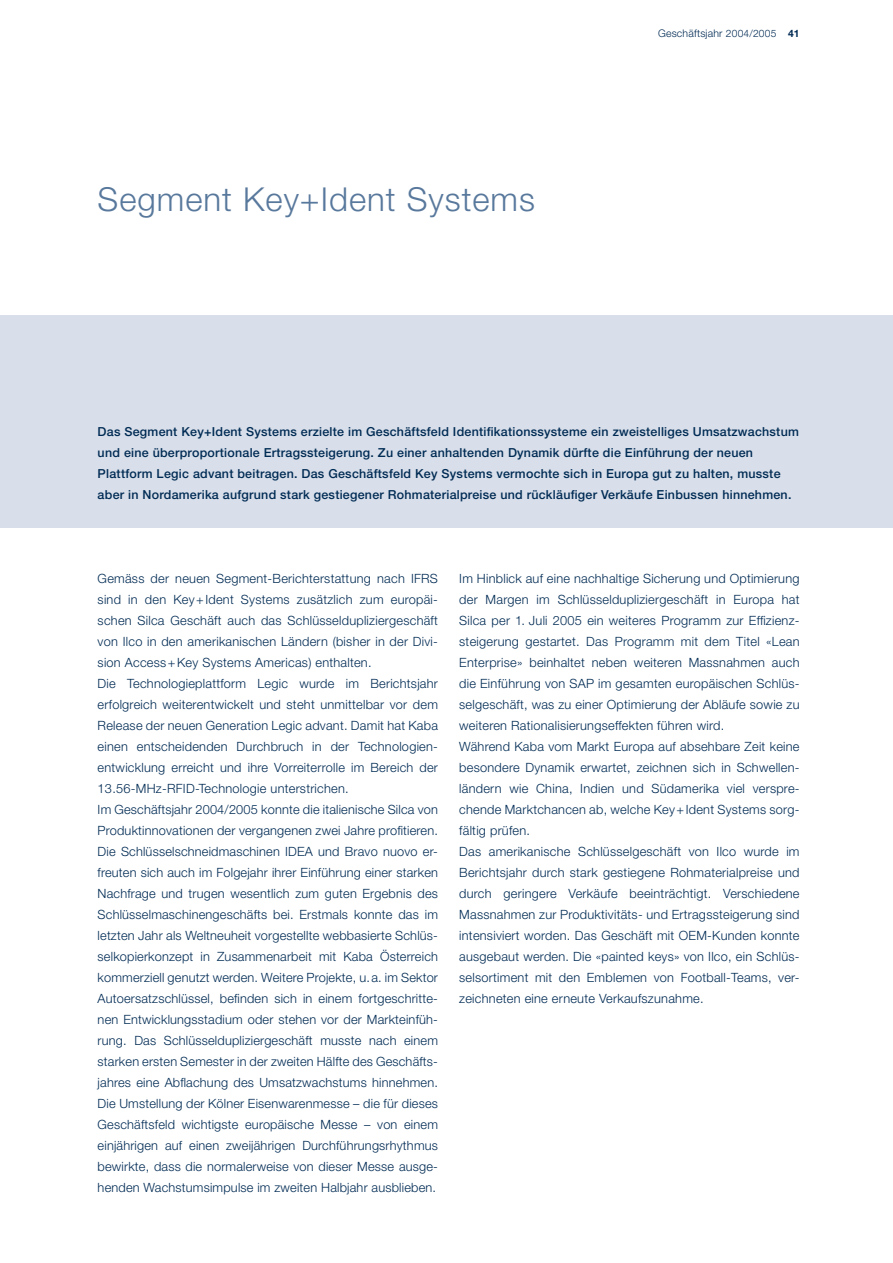
<style>
.page{position:relative;width:893px;height:1263px;background:#fff}
.page>*{position:absolute;margin:0;border:0;box-sizing:border-box;transform-origin:0 0}
.t1{font:300 33px "Helvetica Neue LT Std";letter-spacing:.03em;color:#58789c}
.t2{font:300 12.75px/21px "Helvetica Neue LT Std";letter-spacing:.02em;color:#002b54}
.t3{font:500 12.45px/21px "Helvetica Neue LT Std";letter-spacing:.02em;color:#002b54}
.t4{font:300 10.5px "Helvetica Neue LT Std";letter-spacing:.02em;color:#002b54}
.s1{font-size:10.2px}
.s2{font-weight:700;font-size:10.2px}
</style>
<div class="page">
<div style="left:0;top:315px;width:892px;height:212px;background:#d9dfea"></div>
<h1 class="t1" style="left:98px;top:187px;width:439px">Segment Key+Ident Systems</h1>
<p class="t4" style="left:658px;top:30px;width:143px">Geschäftsjahr <span class="s1">2004/2005</span> <span class="s2">41</span></p>
<p class="t3" style="left:98px;top:423px;width:702px">Das Segment Key+Ident Systems erzielte im Geschäftsfeld Identifikationssysteme ein zweistelliges Umsatzwachstum und eine überproportionale Ertragssteigerung. Zu einer anhaltenden Dynamik dürfte die Einführung der neuen Plattform Legic advant beitragen. Das Geschäftsfeld Key Systems vermochte sich in Europa gut zu halten, musste aber in Nordamerika aufgrund stark gestiegener Rohmaterialpreise und rückläufiger Verkäufe Einbussen hinnehmen.</p>
<p class="t2" style="left:98px;top:570px;width:342px">Gemäss der neuen Segment-Berichterstattung nach IFRS sind in den Key+Ident Systems zusätzlich zum europäi&shy;schen Silca Geschäft auch das Schlüsseldupliziergeschäft von Ilco in den amerikanischen Ländern (bisher in der Divi&shy;sion Access+Key Systems Americas) enthalten.<br>Die Technologieplattform Legic wurde im Berichtsjahr erfolgreich weiterentwickelt und steht unmittelbar vor dem Release der neuen Generation Legic advant. Damit hat Kaba einen entscheidenden Durchbruch in der Technologien&shy;entwicklung erreicht und ihre Vorreiterrolle im Bereich der 13.56-MHz-RFID-Technologie unterstrichen.<br>Im Geschäftsjahr 2004/2005 konnte die italienische Silca von Produktinnovationen der vergangenen zwei Jahre profitieren.<br>Die Schlüsselschneidmaschinen IDEA und Bravo nuovo er&shy;freuten sich auch im Folgejahr ihrer Einführung einer starken Nachfrage und trugen wesentlich zum guten Ergebnis des Schlüsselmaschinengeschäfts bei. Erstmals konnte das im letzten Jahr als Weltneuheit vorgestellte webbasierte Schlüs&shy;selkopierkonzept in Zusammenarbeit mit Kaba Österreich kommerziell genutzt werden. Weitere Projekte, u.a. im Sektor Autoersatzschlüssel, befinden sich in einem fortgeschritte&shy;nen Entwicklungsstadium oder stehen vor der Markteinfüh&shy;rung. Das Schlüsseldupliziergeschäft musste nach einem starken ersten Semester in der zweiten Hälfte des Geschäfts&shy;jahres eine Abflachung des Umsatzwachstums hinnehmen.<br>Die Umstellung der Kölner Eisenwarenmesse – die für dieses Geschäftsfeld wichtigste europäische Messe – von einem einjährigen auf einen zweijährigen Durchführungsrhythmus bewirkte, dass die normalerweise von dieser Messe ausge&shy;henden Wachstumsimpulse im zweiten Halbjahr ausblieben.</p>
<p class="t2" style="left:459px;top:570px;width:342px">Im Hinblick auf eine nachhaltige Sicherung und Optimierung der Margen im Schlüsseldupliziergeschäft in Europa hat Silca per 1. Juli 2005 ein weiteres Programm zur Effizienz&shy;steigerung gestartet. Das Programm mit dem Titel «Lean Enterprise» beinhaltet neben weiteren Massnahmen auch die Einführung von SAP im gesamten europäischen Schlüs&shy;selgeschäft, was zu einer Optimierung der Abläufe sowie zu weiteren Rationalisierungseffekten führen wird.<br>Während Kaba vom Markt Europa auf absehbare Zeit keine besondere Dynamik erwartet, zeichnen sich in Schwellen&shy;ländern wie China, Indien und Südamerika viel verspre&shy;chende Marktchancen ab, welche Key+Ident Systems sorg&shy;fältig prüfen.<br>Das amerikanische Schlüsselgeschäft von Ilco wurde im Berichtsjahr durch stark gestiegene Rohmaterialpreise und durch geringere Verkäufe beeinträchtigt. Verschiedene Massnahmen zur Produktivitäts- und Ertragssteigerung sind intensiviert worden. Das Geschäft mit OEM-Kunden konnte ausgebaut werden. Die «painted keys» von Ilco, ein Schlüs&shy;selsortiment mit den Emblemen von Football-Teams, ver&shy;zeichneten eine erneute Verkaufszunahme.</p>
</div>
